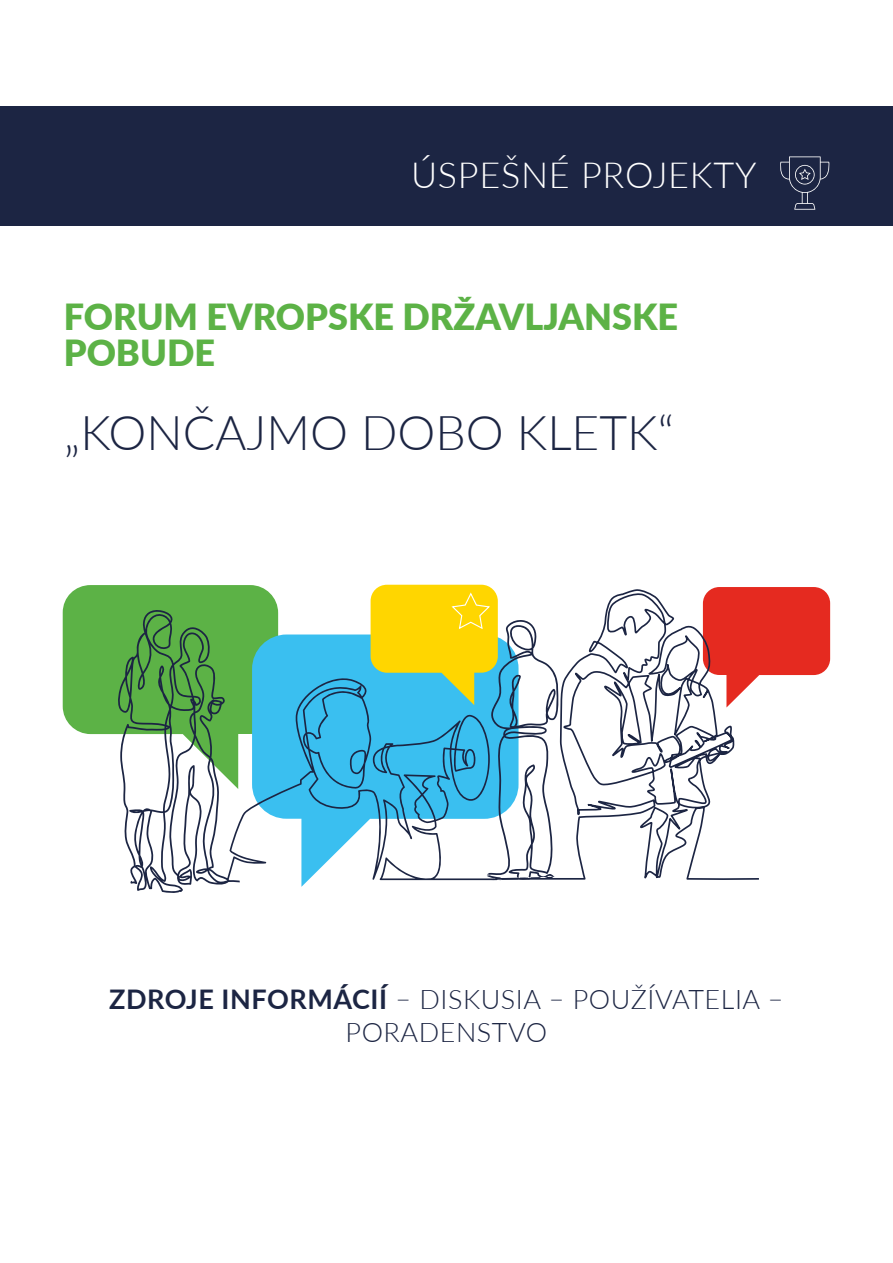
<style>
.page{position:relative;width:893px;height:1263px;background:#fff}
.page>*{position:absolute;margin:0;border:0;box-sizing:border-box;transform-origin:0 0}
.t1{font:300 48px "Lato";color:#1c2543}
.t2{font:900 36px/36px "Lato";color:#5cb246}
.t3{font:300 36px "Lato";letter-spacing:.02em;color:#fff}
.t4{font:300 27px/32.4px "Lato";letter-spacing:.02em;color:#1c2543;text-align:center}
.s1{font-weight:700}
</style>
<div class="page">
<div style="left:0;top:106px;width:893px;height:119px;background:#1c2543"></div>
<svg style="left:278px;top:634px;width:216px;height:253px;fill:#3abff0"></svg>
<div style="left:714px;top:587px;width:116px;height:89px;background:#e52a20"></div>
<svg style="left:494px;top:588px;width:267px;height:293px"></svg>
<svg style="left:63px;top:585px;width:215px;height:308px"></svg>
<svg style="left:226px;top:676px;width:145px;height:204px;fill:#3abff0"></svg>
<svg style="left:371px;top:585px;width:188px;height:295px"></svg>
<svg style="left:780px;top:156px;width:50px;height:54px"></svg>
<h2 class="t3" style="left:411px;top:150px;width:347px">ÚSPEŠNÉ PROJEKTY</h2>
<h2 class="t2" style="left:64px;top:298px;width:616px">FORUM EVROPSKE DRŽAVLJANSKE<br>POBUDE</h2>
<h1 class="t1" style="left:64px;top:400px;width:612px">„KONČAJMO DOBO KLETK“</h1>
<p class="t4" style="left:109px;top:982px;width:676px"><span class="s1">ZDROJE INFORMÁCIÍ</span> – DISKUSIA – POUŽÍVATELIA –<br>PORADENSTVO</p>
</div>
